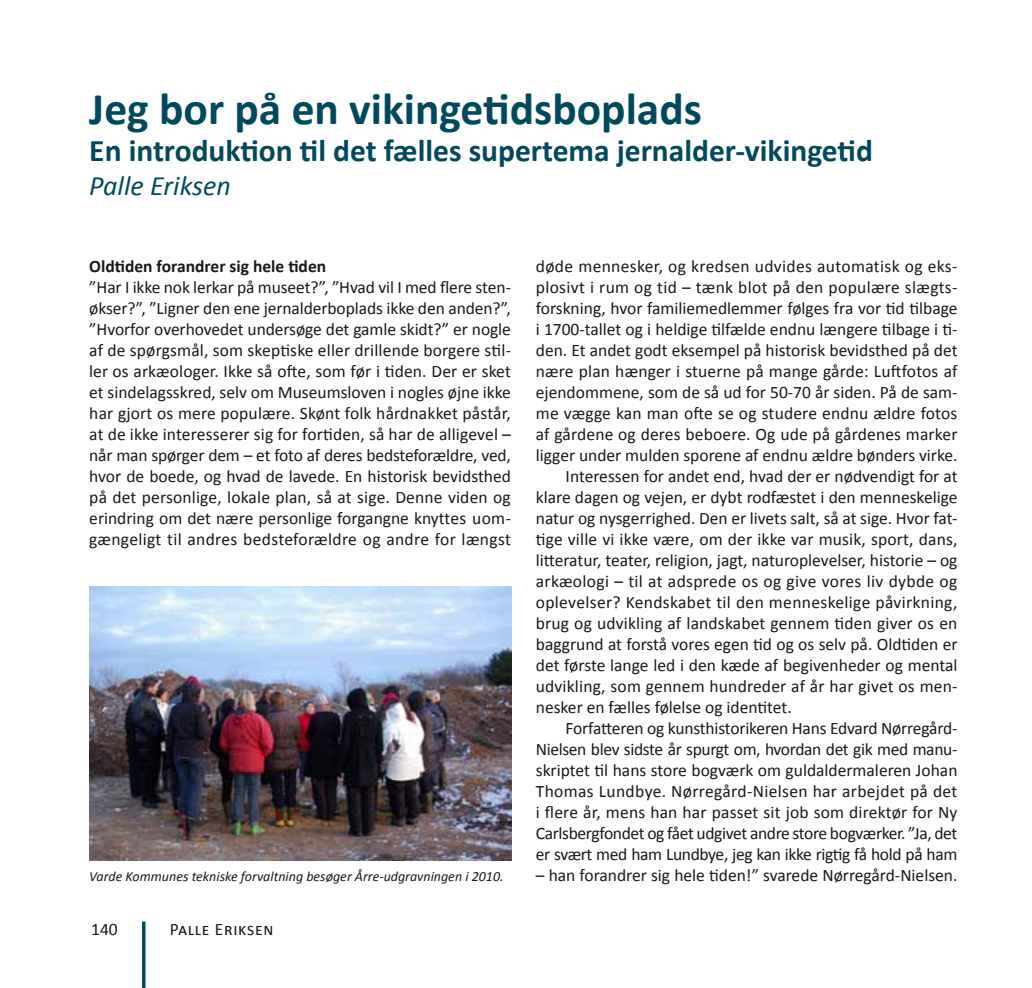
<style>
.page{position:relative;width:1032px;height:988px;background:#fff}
.page>*{position:absolute;margin:0;border:0;box-sizing:border-box;transform-origin:0 0}
.t1{font:700 45.5px "Calibri";color:#00495c}
.t2{font:700 31.5px "Calibri";color:#00495c}
.t3{font:italic 28px "Calibri";color:#00495c}
.t4{font:17.5px/21px "Calibri";color:#1a171c;text-align:justify}
.t5{font:17.5px "Calibri";letter-spacing:.02em;color:#1a171c}
.t6{font:17.5px "Calibri";letter-spacing:-.02em;color:#1a171c}
.t7{font:700 17.5px "Calibri";color:#1a171c}
.t8{font:17.5px "Calibri";letter-spacing:.04em;color:#1a171c}
.t9{font:italic 14px "Calibri";color:#1a171c}
</style>
<div class="page">
<hr style="left:142px;top:921px;width:3px;height:66px;background:#00495c">
<img style="left:89px;top:586px;width:422px;height:273px">
<h1 class="t1" style="left:89px;top:79px;width:614px">Jeg bor på en vikingetidsboplads</h1>
<h2 class="t2" style="left:89px;top:131px;width:785px">En introduktion til det fælles supertema jernalder-vikingetid</h2>
<h3 class="t3" style="left:89px;top:166px;width:143px">Palle Eriksen</h3>
<p class="t7" style="left:89px;top:254px;width:238px">Oldtiden forandrer sig hele tiden</p>
<p class="t4" style="left:89px;top:276px;width:423px">”Har I ikke nok lerkar på museet?”, ”Hvad vil I med flere sten&shy;økser?”, ”Ligner den ene jernalderboplads ikke den anden?”, ”Hvorfor overhovedet undersøge det gamle skidt?” er nogle af de spørgsmål, som skeptiske eller drillende borgere stil&shy;ler os arkæologer. Ikke så ofte, som før i tiden. Der er sket et sindelagsskred, selv om Museumsloven i nogles øjne ikke har gjort os mere populære. Skønt folk hårdnakket påstår, at de ikke interesserer sig for fortiden, så har de alligevel – når man spørger dem – et foto af deres bedsteforældre, ved, hvor de boede, og hvad de lavede. En historisk bevidsthed på det personlige, lokale plan, så at sige. Denne viden og erindring om det nære personlige forgangne knyttes uom&shy;gængeligt til andres bedsteforældre og andre for længst</p>
<p class="t5" style="left:536px;top:254px;width:423px">døde mennesker, og kredsen udvides automatisk og eks-</p>
<p class="t5" style="left:536px;top:275px;width:423px">plosivt i rum og tid – tænk blot på den populære slægts-</p>
<p class="t4" style="left:536px;top:297px;width:423px">forskning, hvor familiemedlemmer følges fra vor tid tilbage</p>
<p class="t4" style="left:536px;top:318px;width:423px">i 1700-tallet og i heldige tilfælde endnu længere tilbage i ti-</p>
<p class="t4" style="left:536px;top:339px;width:423px">den. Et andet godt eksempel på historisk bevidsthed på det</p>
<p class="t4" style="left:536px;top:360px;width:423px">nære plan hænger i stuerne på mange gårde: Luftfotos af</p>
<p class="t4" style="left:536px;top:381px;width:423px">ejendommene, som de så ud for 50-70 år siden. På de sam-</p>
<p class="t4" style="left:536px;top:402px;width:423px">me vægge kan man ofte se og studere endnu ældre fotos</p>
<p class="t4" style="left:536px;top:423px;width:423px">af gårdene og deres beboere. Og ude på gårdenes marker</p>
<p class="t4" style="left:536px;top:444px;width:423px">ligger under mulden sporene af endnu ældre bønders virke.</p>
<p class="t4" style="left:566px;top:465px;width:393px">Interessen for andet end, hvad der er nødvendigt for at</p>
<p class="t4" style="left:536px;top:486px;width:423px">klare dagen og vejen, er dybt rodfæstet i den menneskelige</p>
<p class="t4" style="left:536px;top:507px;width:423px">natur og nysgerrighed. Den er livets salt, så at sige. Hvor fat-</p>
<p class="t4" style="left:536px;top:528px;width:423px">tige ville vi ikke være, om der ikke var musik, sport, dans,</p>
<p class="t4" style="left:536px;top:549px;width:423px">litteratur, teater, religion, jagt, naturoplevelser, historie – og</p>
<p class="t4" style="left:536px;top:570px;width:423px">arkæologi – til at adsprede os og give vores liv dybde og</p>
<p class="t5" style="left:536px;top:590px;width:423px">oplevelser? Kendskabet til den menneskelige påvirkning,</p>
<p class="t4" style="left:536px;top:612px;width:423px">brug og udvikling af landskabet gennem tiden giver os en</p>
<p class="t4" style="left:536px;top:633px;width:423px">baggrund at forstå vores egen tid og os selv på. Oldtiden er</p>
<p class="t4" style="left:536px;top:654px;width:423px">det første lange led i den kæde af begivenheder og mental</p>
<p class="t4" style="left:536px;top:675px;width:423px">udvikling, som gennem hundreder af år har givet os men-</p>
<p class="t4" style="left:536px;top:696px;width:257px">nesker en fælles følelse og identitet.</p>
<p class="t4" style="left:566px;top:717px;width:393px">Forfatteren og kunsthistorikeren Hans Edvard Nørregård-</p>
<p class="t6" style="left:536px;top:737px;width:423px">Nielsen blev sidste år spurgt om, hvordan det gik med manu-</p>
<p class="t4" style="left:536px;top:759px;width:423px">skriptet til hans store bogværk om guldaldermaleren Johan</p>
<p class="t5" style="left:536px;top:779px;width:423px">Thomas Lundbye. Nørregård-Nielsen har arbejdet på det</p>
<p class="t4" style="left:536px;top:801px;width:423px">i flere år, mens han har passet sit job som direktør for Ny</p>
<p class="t6" style="left:536px;top:821px;width:423px">Carlsbergfondet og fået udgivet andre store bogværker. ”Ja, det</p>
<p class="t6" style="left:536px;top:842px;width:423px">er svært med ham Lundbye, jeg kan ikke rigtig få hold på ham</p>
<p class="t9" style="left:89px;top:866px;width:416px">Varde Kommunes tekniske forvaltning besøger Årre-udgravningen i 2010.</p>
<p class="t4" style="left:536px;top:864px;width:423px">– han forandrer sig hele tiden!” svarede Nørregård-Nielsen.</p>
<p class="t4" style="left:91px;top:918px;width:28px">140</p>
<p class="t8" style="left:170px;top:917px;width:105px">Palle Eriksen</p>
</div>
